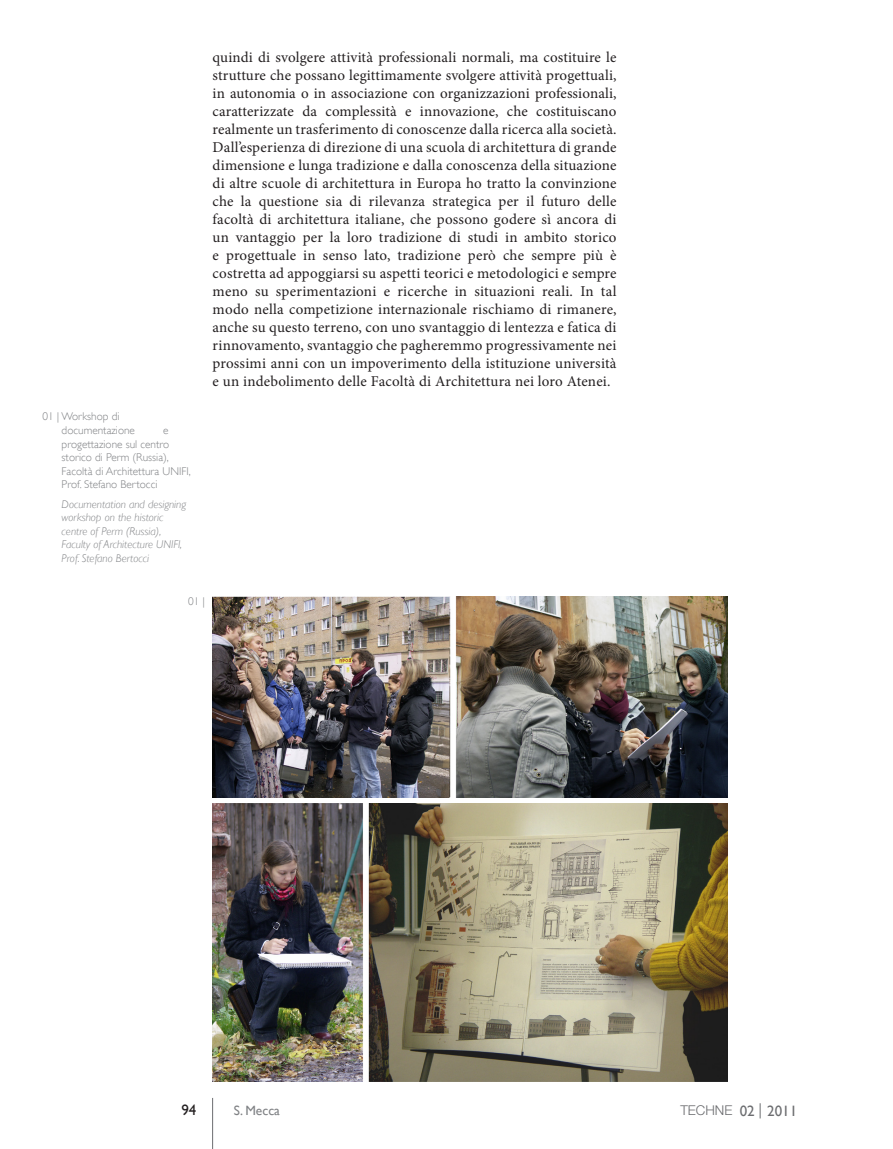
<style>
.page{position:relative;width:893px;height:1149px;background:#fff}
.page>*{position:absolute;margin:0;border:0;box-sizing:border-box;transform-origin:0 0}
.Normale{font:15px/18px "Minion Pro";letter-spacing:.01em;color:#231f20;text-align:justify}
.t1{font:15px "Gill Sans";color:#231f20}
.t2{font:300 13.5px "Helvetica Neue";color:#6c6d70}
.Normale__Web{font:13.5px "Gill Sans";color:#808285}
.Normale__Web-2{font:300 11.25px/13.5px "Gill Sans";color:#808285}
.Normale__Web-3{font:italic 300 11.25px/13.5px "Gill Sans";color:#808285}
.s1{font-family:"Gill Sans";font-weight:400;font-size:15px}
</style>
<div class="page">
<hr style="left:212px;top:1097px;width:1px;height:51px;background:#6c6d70">
<svg style="left:760px;top:1103px;width:1px;height:15px"></svg>
<img style="left:213px;top:803px;width:514px;height:277px">
<img style="left:213px;top:596px;width:514px;height:201px">
<p class="Normale" style="left:213px;top:48px;width:405px">quindi di svolgere attività professionali normali, ma costituire le strutture che possano legittimamente svolgere attività progettuali, in autonomia o in associazione con organizzazioni professionali, caratterizzate da complessità e innovazione, che costituiscano realmente un trasferimento di conoscenze dalla ricerca alla società.</p>
<p class="Normale" style="left:213px;top:138px;width:405px">Dall’esperienza di direzione di una scuola di architettura di grande dimensione e lunga tradizione e dalla conoscenza della situazione di altre scuole di architettura in Europa ho tratto la convinzione che la questione sia di rilevanza strategica per il futuro delle facoltà di architettura italiane, che possono godere sì ancora di un vantaggio per la loro tradizione di studi in ambito storico e progettuale in senso lato, tradizione però che sempre più è costretta ad appoggiarsi su aspetti teorici e metodologici e sempre meno su sperimentazioni e ricerche in situazioni reali. In tal modo nella competizione internazionale rischiamo di rimanere, anche su questo terreno, con uno svantaggio di lentezza e fatica di rinnovamento, svantaggio che pagheremmo progressivamente nei prossimi anni con un impoverimento della istituzione università e un indebolimento delle Facoltà di Architettura nei loro Atenei.</p>
<p class="Normale__Web-2" style="left:62px;top:410px;width:75px;text-indent:-19px">01 | Workshop di documentazione</p>
<p class="Normale__Web-2" style="left:62px;top:423px;width:131px;text-indent:102px">e progettazione sul centro storico di Perm (Russia),<br>Facoltà di Architettura UNIFI,<br>Prof. Stefano Bertocci</p>
<p class="Normale__Web-3" style="left:62px;top:497px;width:126px">Documentation and designing workshop on the historic centre of Perm (Russia),<br>Faculty of Architecture UNIFI,<br>Prof. Stefano Bertocci</p>
<p class="Normale__Web-2" style="left:188px;top:594px;width:18px">01 |</p>
<p class="t1" style="left:181px;top:1100px;width:16px">94</p>
<p class="t2" style="left:680px;top:1101px;width:118px">TECHNE <span class="s1">02 2011</span></p>
<p class="Normale__Web" style="left:234px;top:1102px;width:48px">S. Mecca</p>
</div>
